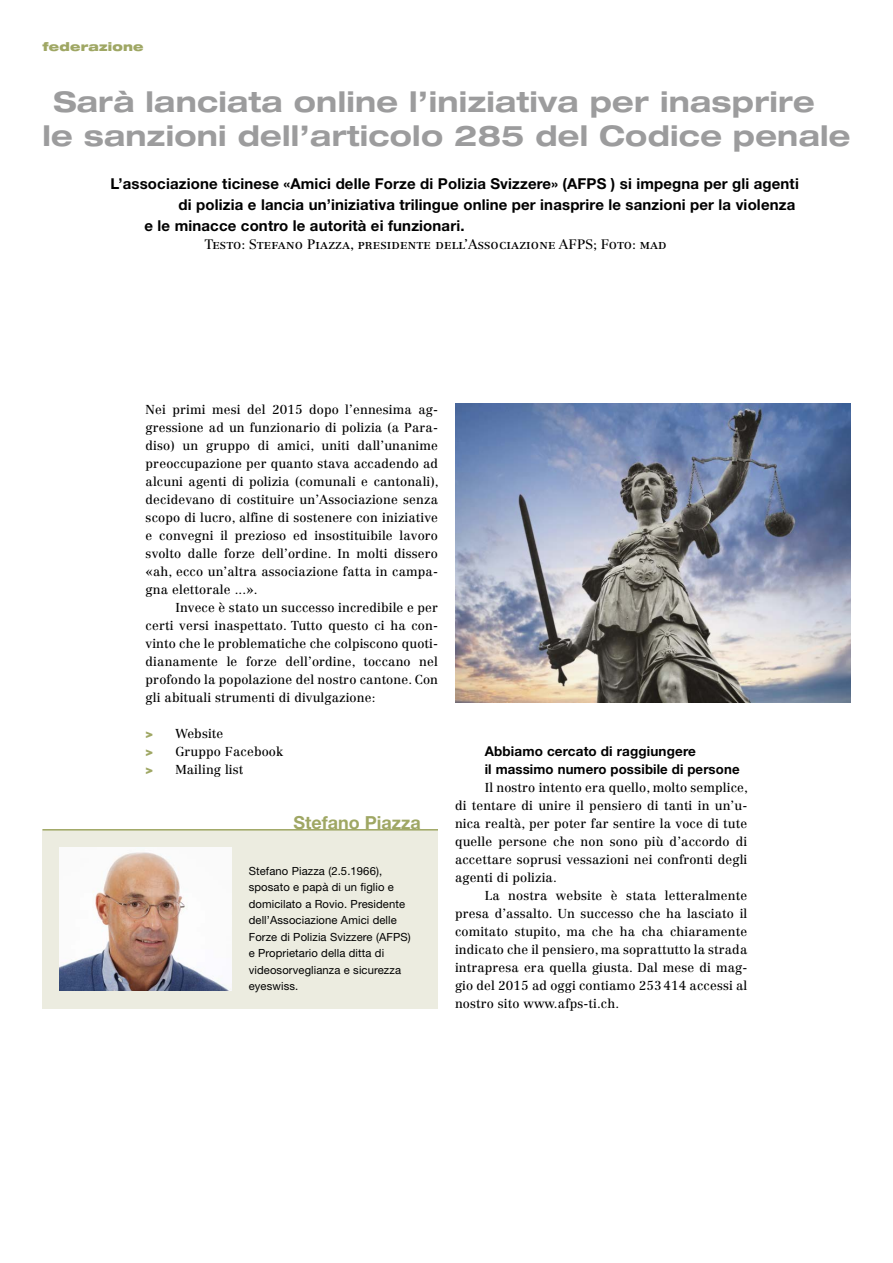
<style>
.page{position:relative;width:893px;height:1263px;background:#fff}
.page>*{position:absolute;margin:0;border:0;box-sizing:border-box;transform-origin:0 0}
.t1{font:700 expanded 28.5px/34.5px "Helvetica Neue LT Std";letter-spacing:.01em;color:#9c9c9d}
.t2{font:700 18px "Helvetica Neue LT Std";color:#9fa764}
.t3{font:700 15px "Helvetica Neue LT Std";letter-spacing:.01em;color:#000}
.t4{font:13.5px "Centennial LT Std";letter-spacing:.01em;color:#000}
.t5{font:700 13.5px/18px "Helvetica Neue LT Std";letter-spacing:.01em;color:#000}
.t6{font:12.75px/18px "Centennial LT Std";letter-spacing:.01em;color:#000;text-align:justify}
.t7{font:900 expanded 12px "Helvetica Neue LT Std";letter-spacing:.015em;color:#9fa764}
.t8{font:11.25px/16.5px "Helvetica Neue LT Std";letter-spacing:.01em;color:#000}
.s1{font-family:"Helvetica Neue LT Std";font-weight:900;color:#9fa764}
</style>
<div class="page">
<div style="left:43px;top:829px;width:395px;height:179px;background:#ecece0"></div>
<hr style="left:43px;top:829px;width:395px;height:1px;background:#9fa764">
<img style="left:60px;top:847px;width:172px;height:143px">
<img style="left:455px;top:404px;width:395px;height:298px">
<p class="t7" style="left:43px;top:39px;width:103px">federazione</p>
<h1 class="t1" style="left:43px;top:84px;width:809px;text-indent:11px">Sarà lanciata online l’iniziativa per inasprire le sanzioni dell’articolo 285 del Codice penale</h1>
<p class="t3" style="left:111px;top:174px;width:690px">L’associazione ticinese «Amici delle Forze di Polizia Svizzere» (AFPS ) si impegna per gli agenti</p>
<p class="t3" style="left:179px;top:195px;width:618px">di polizia e lancia un’iniziativa trilingue online per inasprire le sanzioni per la violenza</p>
<p class="t3" style="left:145px;top:216px;width:321px">e le minacce contro le autorità ei funzionari.</p>
<p class="t4" style="left:205px;top:236px;width:464px">Testo: Stefano Piazza, presidente dell’Associazione AFPS; Foto: mad</p>
<p class="t6" style="left:146px;top:401px;width:295px">Nei primi mesi del 2015 dopo l’ennesima ag&shy;gressione ad un funzionario di polizia (a Para&shy;diso) un gruppo di amici, uniti dall’unanime preoccupazione per quanto stava accadendo ad alcuni agenti di polizia (comunali e cantonali), decidevano di costituire un’Associazione senza scopo di lucro, alfine di sostenere con iniziative e convegni il prezioso ed insostituibile lavoro svolto dalle forze dell’ordine. In molti dissero «ah, ecco un’altra associazione fatta in campa&shy;gna elettorale ...».</p>
<p class="t6" style="left:146px;top:599px;width:294px;text-indent:30px">Invece è stato un successo incredibile e per certi versi inaspettato. Tutto questo ci ha con&shy;vinto che le problematiche che colpiscono quoti&shy;dianamente le forze dell’ordine, toccano nel profondo la popolazione del nostro cantone. Con gli abituali strumenti di divulgazione:</p>
<p class="t6" style="left:146px;top:725px;width:139px;text-align:left"><span class="s1">&gt;</span> Website<br><span class="s1">&gt;</span> Gruppo Facebook <span class="s1">&gt;</span> Mailing list</p>
<h2 class="t2" style="left:294px;top:811px;width:129px">Stefano Piazza</h2>
<p class="t8" style="left:249px;top:862px;width:163px">Stefano Piazza (2.5.1966), sposato e papà di un figlio e domicilato a Rovio. Presidente dell’Associazione Amici delle<br>Forze di Polizia Svizzere (AFPS) e Proprietario della ditta di videosorveglianza e sicurezza eyeswiss.</p>
<p class="t5" style="left:485px;top:742px;width:256px">Abbiamo cercato di raggiungere<br>il massimo numero possibile di persone</p>
<p class="t6" style="left:455px;top:779px;width:294px;text-indent:30px">Il nostro intento era quello, molto semplice, di tentare di unire il pensiero di tanti in un’u&shy;nica realtà, per poter far sentire la voce di tute quelle persone che non sono più d’accordo di accettare soprusi vessazioni nei confronti degli agenti di polizia.</p>
<p class="t6" style="left:455px;top:887px;width:294px;text-indent:30px">La nostra website è stata letteralmente presa d’assalto. Un successo che ha lasciato il comitato stupito, ma che ha cha chiaramente indicato che il pensiero, ma soprattutto la strada intrapresa era quella giusta. Dal mese di mag&shy;gio del 2015 ad oggi contiamo 253414 accessi al nostro sito www.afps-ti.ch.</p>
</div>
